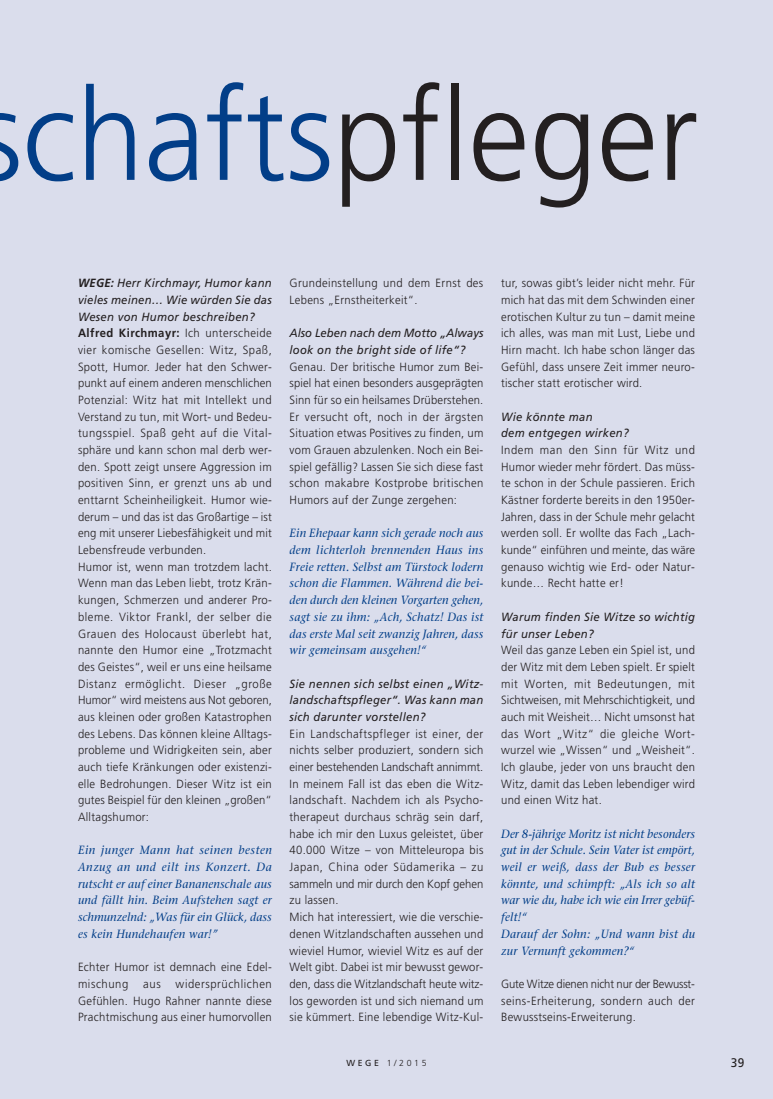
<style>
.page{position:relative;width:773px;height:1099px;background:#fff}
.page>*{position:absolute;margin:0;border:0;box-sizing:border-box;transform-origin:0 0}
.t1{font:300 128px "Frutiger";color:#231f20;scale:.95 1}
.t2{font:12.5px "Frutiger";color:#231f20;scale:.95 1}
.t3{font:300 11.88px/16.6px "Frutiger";letter-spacing:.025em;color:#231f20;text-align:justify;scale:.95 1}
.t4{font:italic 500 11.88px/16.6px "Stone Serif Std";letter-spacing:.015em;color:#023e88;text-align:justify;scale:.95 1}
.t5{font:italic 11.88px/16.6px "Frutiger";letter-spacing:.025em;color:#231f20;scale:.95 1}
.t6{font:italic 11.88px/16.6px "Frutiger";color:#231f20;scale:.95 1}
.t7{font:300 8.75px "Frutiger";color:#231f20}
.s1{color:#023e88}
.s2{font-weight:700;font-style:italic}
.s3{font-weight:400;font-style:italic}
.s4{font-weight:700}
.s5{font-weight:400}
</style>
<div class="page">
<div style="left:0;top:0;width:772px;height:1098px;background:#daddec"></div>
<h1 class="t1" style="left:22px;top:84px;width:713px"><span class="s1">chafts</span>pfleger</h1>
<p class="t3" style="left:78px;top:275px;width:205px;text-align:left"><span class="s2">WEGE:</span> <span class="s3">Herr Kirchmayr, Humor kann vieles meinen… Wie würden Sie das Wesen von Humor beschreiben?<br></span><span class="s4">Alfred Kirchmayr:</span> Ich unterscheide vier komische Gesellen: Witz, Spaß, Spott, Humor. Jeder hat den Schwer&shy;punkt auf einem anderen menschlichen Potenzial: Witz hat mit Intellekt und Verstand zu tun, mit Wort- und Bedeu&shy;tungsspiel. Spaß geht auf die Vital&shy;sphäre und kann schon mal derb wer&shy;den. Spott zeigt unsere Aggression im positiven Sinn, er grenzt uns ab und enttarnt Scheinheiligkeit. Humor wie&shy;derum – und das ist das Großartige – ist eng mit unserer Liebesfähigkeit und mit Lebensfreude verbunden.<br>Humor ist, wenn man trotzdem lacht.<br>Wenn man das Leben liebt, trotz Krän&shy;kungen, Schmerzen und anderer Pro&shy;bleme. Viktor Frankl, der selber die Grauen des Holocaust überlebt hat, nannte den Humor eine „Trotzmacht des Geistes“, weil er uns eine heilsame Distanz ermöglicht. Dieser „große Humor“ wird meistens aus Not geboren, aus kleinen oder großen Katastrophen des Lebens. Das können kleine Alltags&shy;probleme und Widrigkeiten sein, aber auch tiefe Kränkungen oder existenzi&shy;elle Bedrohungen. Dieser Witz ist ein gutes Beispiel für den kleinen „großen“ Alltagshumor:</p>
<p class="t4" style="left:78px;top:843px;width:205px">Ein junger Mann hat seinen besten Anzug an und eilt ins Konzert. Da rutscht er auf einer Bananenschale aus und fällt hin. Beim Aufstehen sagt er schmunzelnd: „Was für ein Glück, dass es kein Hundehaufen war!”</p>
<p class="t3" style="left:78px;top:959px;width:205px">Echter Humor ist demnach eine Edel&shy;mischung</p>
<p class="t3" style="left:78px;top:976px;width:205px;text-indent:98px">widersprüchlichen Gefühlen. Hugo Rahner nannte diese Prachtmischung aus einer humorvollen</p>
<p class="t3" style="left:143px;top:976px;width:20px">aus</p>
<p class="t3" style="left:289px;top:275px;width:205px">Grundeinstellung und dem Ernst des<br>Lebens „Ernstheiterkeit“.</p>
<p class="t6" style="left:289px;top:326px;width:205px">Also Leben nach dem Motto „Always look on the bright side of life“?</p>
<p class="t3" style="left:289px;top:359px;width:205px">Genau. Der britische Humor zum Bei&shy;spiel hat einen besonders ausgeprägten Sinn für so ein heilsames Drüberstehen.<br>Er versucht oft, noch in der ärgsten Situation etwas Positives zu finden, um vom Grauen abzulenken. Noch ein Bei&shy;spiel gefällig? Lassen Sie sich diese fast schon makabre Kostprobe britischen Humors auf der Zunge zergehen:</p>
<p class="t4" style="left:289px;top:526px;width:205px">Ein Ehepaar kann sich gerade noch aus dem lichterloh brennenden Haus ins Freie retten. Selbst am Türstock lodern schon die Flammen. Während die bei&shy;den durch den kleinen Vorgarten gehen, sagt sie zu ihm: „Ach, Schatz! Das ist das erste Mal seit zwanzig Jahren, dass wir gemeinsam ausgehen!“</p>
<p class="t5" style="left:289px;top:676px;width:205px;text-align:justify">Sie nennen sich selbst einen „Witz&shy;landschaftspfleger“. Was kann man sich darunter vorstellen?</p>
<p class="t3" style="left:289px;top:726px;width:205px;text-align:left">Ein Landschaftspfleger ist einer, der nichts selber produziert, sondern sich einer bestehenden Landschaft annimmt.<br>In meinem Fall ist das eben die Witz&shy;landschaft. Nachdem ich als Psycho&shy;therapeut durchaus schräg sein darf, habe ich mir den Luxus geleistet, über 40.000 Witze – von Mitteleuropa bis Japan, China oder Südamerika – zu sammeln und mir durch den Kopf gehen zu lassen.<br>Mich hat interessiert, wie die verschie&shy;denen Witzlandschaften aussehen und wieviel Humor, wieviel Witz es auf der Welt gibt. Dabei ist mir bewusst gewor&shy;den, dass die Witzlandschaft heute witz&shy;los geworden ist und sich niemand um sie kümmert. Eine lebendige Witz-Kul-</p>
<p class="t3" style="left:501px;top:275px;width:205px">tur, sowas gibt’s leider nicht mehr. Für mich hat das mit dem Schwinden einer erotischen Kultur zu tun – damit meine ich alles, was man mit Lust, Liebe und Hirn macht. Ich habe schon länger das Gefühl, dass unsere Zeit immer neuro&shy;tischer statt erotischer wird.</p>
<p class="t5" style="left:501px;top:409px;width:136px">Wie könnte man<br>dem entgegen wirken?</p>
<p class="t3" style="left:501px;top:442px;width:205px">Indem man den Sinn für Witz und Humor wieder mehr fördert. Das müss&shy;te schon in der Schule passieren. Erich Kästner forderte bereits in den 1950er-Jahren, dass in der Schule mehr gelacht werden soll. Er wollte das Fach „Lach&shy;kunde“ einführen und meinte, das wäre genauso wichtig wie Erd- oder Natur&shy;kunde… Recht hatte er!</p>
<p class="t5" style="left:501px;top:609px;width:205px">Warum finden Sie Witze so wichtig für unser Leben?</p>
<p class="t3" style="left:501px;top:642px;width:205px">Weil das ganze Leben ein Spiel ist, und der Witz mit dem Leben spielt. Er spielt mit Worten, mit Bedeutungen, mit Sichtweisen, mit Mehrschichtigkeit, und auch mit Weisheit… Nicht umsonst hat das Wort „Witz“ die gleiche Wort&shy;wurzel wie „Wissen“ und „Weisheit“.<br>Ich glaube, jeder von uns braucht den Witz, damit das Leben lebendiger wird und einen Witz hat.</p>
<p class="t4" style="left:501px;top:826px;width:205px;text-align:left">Der 8-jährige Moritz ist nicht besonders gut in der Schule. Sein Vater ist empört, weil er weiß, dass der Bub es besser könnte, und schimpft: „Als ich so alt war wie du, habe ich wie ein Irrer gebüf&shy;felt!“<br>Darauf der Sohn: „Und wann bist du zur Vernunft gekommen?“</p>
<p class="t3" style="left:501px;top:976px;width:205px">Gute Witze dienen nicht nur der Bewusst&shy;seins-Erheiterung, sondern auch der Bewusstseins-Erweiterung.</p>
<p class="t7" style="left:346px;top:1059px;width:82px"><span class="s5">WEGE</span> 1/2015</p>
<p class="t2" style="left:730px;top:1057px;width:16px">39</p>
</div>
